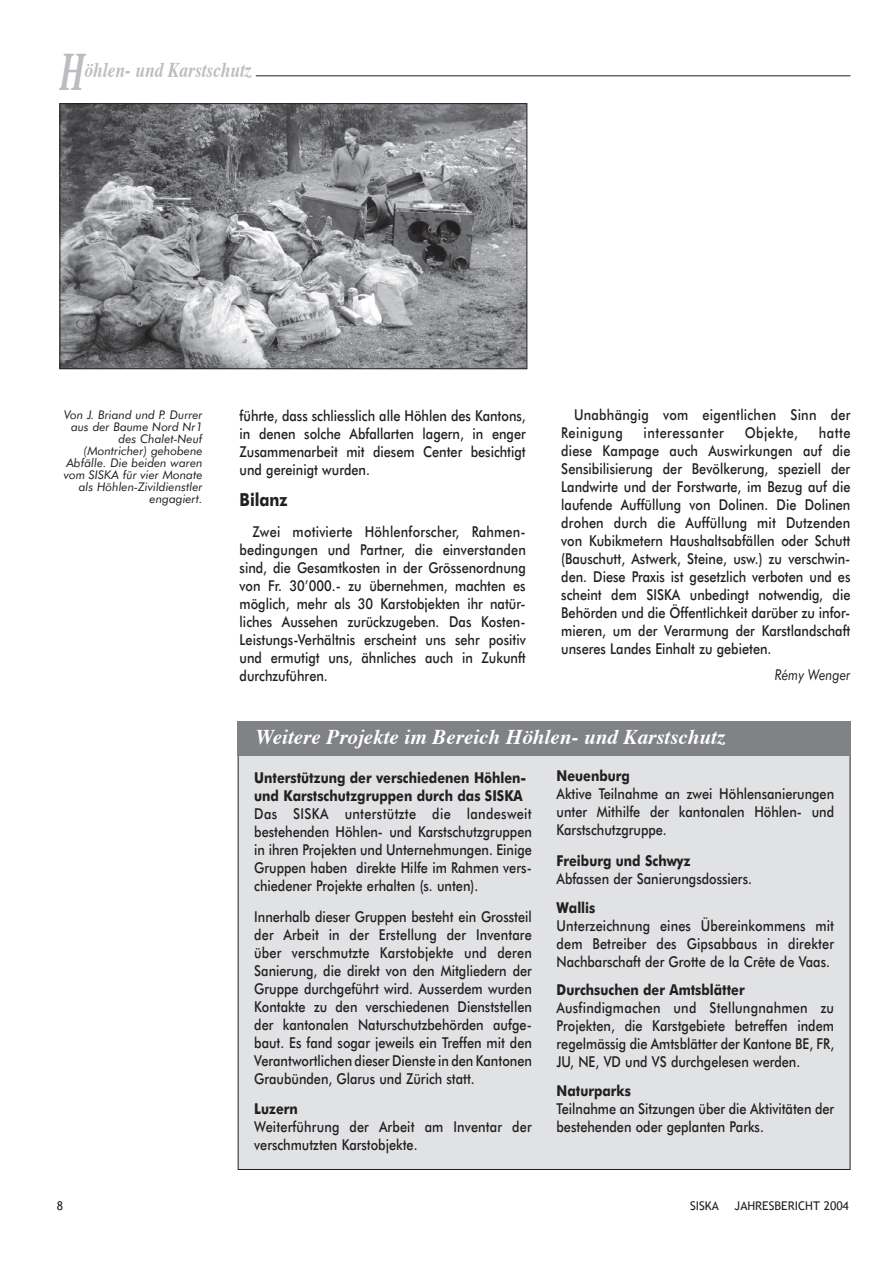
<style>
.page{position:relative;width:893px;height:1263px;background:#fff}
.page>*{position:absolute;margin:0;border:0;box-sizing:border-box;transform-origin:0 0}
.t1{font:italic 700 54px "Times";color:#bcbdc0;scale:.6 1}
.t2{font:italic 700 21px "Times";color:#fff}
.t3{font:italic 700 21px "Times";color:#bcbdc0;scale:.82 1}
.t4{font:700 18px "Futura BT";color:#231f20;scale:.85 1}
.t5{font:500 15px/18px "Futura BT";color:#231f20;text-align:justify;scale:.85 1}
.t6{font:700 15px/18px "Futura BT";color:#231f20;scale:.85 1}
.t7{font:500 15px/18px "Futura BT";letter-spacing:.02em;color:#231f20;scale:.85 1}
.t8{font:500 15px "Futura BT";letter-spacing:.035em;color:#231f20;scale:.85 1}
.t9{font:italic 15px "Futura BT";color:#231f20;scale:.85 1}
.t10{font:italic 12px/12px "Futura BT";color:#231f20;text-align:right}
.t11{font:12px "Trebuchet MS";color:#231f20}
</style>
<div class="page">
<hr style="left:256px;top:76px;width:594px;height:1px;background:#231f20">
<img style="left:62px;top:105px;width:463px;height:262px">
<div style="left:60px;top:103px;width:467px;height:266px;border:1px solid #231f20"></div>
<div style="left:238px;top:752px;width:612px;height:417px;background:#e1e2e4"></div>
<div style="left:237px;top:721px;width:613px;height:34px;background:#808285"></div>
<h1 class="t1" style="left:60px;top:36px;width:44px">H</h1>
<h2 class="t3" style="left:85px;top:56px;width:205px">öhlen- und Karstschutz</h2>
<p class="t10" style="left:64px;top:408px;width:140px">Von J. Briand und P. Durrer aus der Baume Nord Nr1 des Chalet-Neuf (Montricher) gehobene<br>Abfälle. Die beiden waren vom SISKA für vier Monate als Höhlen-Zivildienstler engagiert.</p>
<p class="t5" style="left:240px;top:407px;width:338px">führte, dass schliesslich alle Höhlen des Kantons, in denen solche Abfallarten lagern, in enger Zusammenarbeit mit diesem Center besichtigt und gereinigt wurden.</p>
<p class="t4" style="left:240px;top:489px;width:58px">Bilanz</p>
<p class="t5" style="left:240px;top:522px;width:338px;text-indent:13px">Zwei motivierte Höhlenforscher, Rahmen&shy;bedingungen und Partner, die einverstanden sind, die Gesamtkosten in der Grössenordnung von Fr. 30’000.- zu übernehmen, machten es möglich, mehr als 30 Karstobjekten ihr natür&shy;liches Aussehen zurückzugeben. Das Kosten-Leistungs-Verhältnis erscheint uns sehr positiv und ermutigt uns, ähnliches auch in Zukunft durchzuführen.</p>
<p class="t7" style="left:561px;top:405px;width:342px;text-indent:13px">Unabhängig vom eigentlichen Sinn der<br>Reinigung</p>
<p class="t5" style="left:561px;top:423px;width:342px;text-indent:258px">hatte diese Kampage auch Auswirkungen auf die Sensibilisierung der Bevölkerung, speziell der Landwirte und der Forstwarte, im Bezug auf die laufende Auffüllung von Dolinen. Die Dolinen drohen durch die Auffüllung mit Dutzenden von Kubikmetern Haushaltsabfällen oder Schutt (Bauschutt, Astwerk, Steine, usw.) zu verschwin&shy;den. Diese Praxis ist gesetzlich verboten und es scheint dem SISKA unbedingt notwendig, die Behörden und die Öffentlichkeit darüber zu infor&shy;mieren, um der Verarmung der Karstlandschaft unseres Landes Einhalt zu gebieten.</p>
<p class="t9" style="left:775px;top:666px;width:90px">Rémy Wenger</p>
<p class="t8" style="left:644px;top:423px;width:96px">interessanter</p>
<p class="t8" style="left:745px;top:423px;width:64px">Objekte,</p>
<h2 class="t2" style="left:256px;top:723px;width:471px">Weitere Projekte im Bereich Höhlen- und Karstschutz</h2>
<p class="t11" style="left:57px;top:1199px;width:8px">8</p>
<p class="t6" style="left:254px;top:768px;width:322px">Unterstützung der verschiedenen Höhlen&shy;und Karstschutzgruppen durch das SISKA</p>
<p class="t5" style="left:254px;top:804px;width:328px">Das SISKA unterstützte die landesweit bestehenden Höhlen- und Karstschutzgruppen in ihren Projekten und Unternehmungen. Einige Gruppen haben direkte Hilfe im Rahmen vers&shy;chiedener Projekte erhalten (s. unten).</p>
<p class="t5" style="left:254px;top:907px;width:328px">Innerhalb dieser Gruppen besteht ein Grossteil der Arbeit in der Erstellung der Inventare über verschmutzte Karstobjekte und deren Sanierung, die direkt von den Mitgliedern der Gruppe durchgeführt wird. Ausserdem wurden Kontakte zu den verschiedenen Dienststellen der kantonalen Naturschutzbehörden aufge&shy;baut. Es fand sogar jeweils ein Treffen mit den Verantwortlichen dieser Dienste in den Kantonen Graubünden, Glarus und Zürich statt.</p>
<p class="t6" style="left:254px;top:1100px;width:53px">Luzern</p>
<p class="t5" style="left:254px;top:1118px;width:328px">Weiterführung der Arbeit am Inventar der verschmutzten Karstobjekte.</p>
<p class="t6" style="left:557px;top:767px;width:88px">Neuenburg</p>
<p class="t5" style="left:557px;top:785px;width:328px">Aktive Teilnahme an zwei Höhlensanierungen unter Mithilfe der kantonalen Höhlen- und Karstschutzgruppe.</p>
<p class="t6" style="left:557px;top:852px;width:159px">Freiburg und Schwyz</p>
<p class="t5" style="left:557px;top:870px;width:231px">Abfassen der Sanierungsdossiers.</p>
<p class="t6" style="left:557px;top:898px;width:47px">Wallis</p>
<p class="t5" style="left:557px;top:916px;width:328px">Unterzeichnung eines Übereinkommens mit dem Betreiber des Gipsabbaus in direkter Nachbarschaft der Grotte de la Crête de Vaas.</p>
<p class="t6" style="left:557px;top:981px;width:223px">Durchsuchen der Amtsblätter</p>
<p class="t5" style="left:557px;top:999px;width:328px">Ausfindigmachen und Stellungnahmen zu Projekten, die Karstgebiete betreffen indem regelmässig die Amtsblätter der Kantone BE, FR, JU, NE, VD und VS durchgelesen werden.</p>
<p class="t6" style="left:557px;top:1081px;width:89px">Naturparks</p>
<p class="t5" style="left:557px;top:1099px;width:328px">Teilnahme an Sitzungen über die Aktivitäten der bestehenden oder geplanten Parks.</p>
<p class="t11" style="left:690px;top:1198px;width:30px">SISKA</p>
<p class="t11" style="left:735px;top:1198px;width:116px">JAHRESBERICHT 2004</p>
</div>
